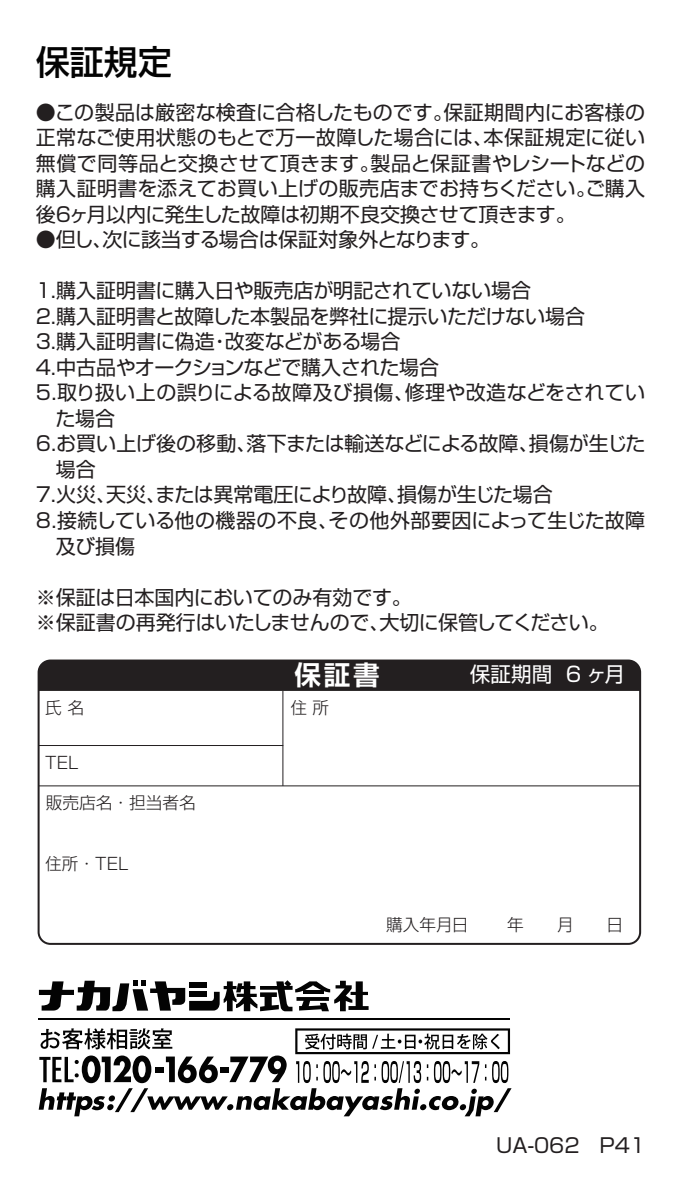
<style>
.page{position:relative;width:681px;height:1191px;background:#fff}
.page>*{position:absolute;margin:0;border:0;box-sizing:border-box;transform-origin:0 0}
.t1{font:500 34px "Shin Go Pro";color:#030303}
.t2{font:700 26.4px "Shin Go Pro De";color:#fff}
.t3{font:20.8px "Shin Go Pro";color:#fff}
.t4{font:20px/25.6px "Shin Go Pro";letter-spacing:-.01em;color:#231f20}
.t5{font:20px "Shin Go Pro";letter-spacing:-.035em;color:#231f20}
.t6{font:300 16.8px "Shin Go Pro";color:#231f20}
</style>
<div class="page">
<div style="left:38px;top:659px;width:603px;height:286px;border:2px solid #231f20;border-radius:12px"></div>
<div style="left:39px;top:660px;width:601px;height:31px;background:#231f20"></div>
<hr style="left:39px;top:785px;width:601px;height:1px;background:#231f20">
<hr style="left:282px;top:691px;width:1px;height:95px;background:#231f20">
<hr style="left:39px;top:745px;width:244px;height:1px;background:#231f20">
<svg style="left:39px;top:980px;width:329px;height:31px"></svg>
<hr style="left:303px;top:990px;width:20px;height:4px;background:#030303">
<hr style="left:39px;top:1018px;width:471px;height:1px;background:#030303">
<svg style="left:39px;top:1028px;width:472px;height:88px"></svg>
<h1 class="t1" style="left:36px;top:34px;width:138px">保証規定</h1>
<p class="t4" style="left:36px;top:97px;width:610px;text-align:justify">●この製品は厳密な検査に合格したものです。保証期間内にお客様の正常なご使用状態のもとで万一故障した場合には、本保証規定に従い無償で同等品と交換させて頂きます。製品と保証書やレシートなどの購入証明書を添えてお買い上げの販売店までお持ちください。ご購入後6ヶ月以内に発生した故障は初期不良交換させて頂きます。</p>
<p class="t5" style="left:36px;top:223px;width:456px">●但し、次に該当する場合は保証対象外となります。</p>
<p class="t4" style="left:36px;top:275px;width:611px">1.購入証明書に購入日や販売店が明記されていない場合<br>2.購入証明書と故障した本製品を弊社に提示いただけない場合<br>3.購入証明書に偽造・改変などがある場合<br>4.中古品やオークションなどで購入された場合<br>5.取り扱い上の誤りによる故障及び損傷、修理や改造などをされてい　た場合<br>6.お買い上げ後の移動、落下または輸送などによる故障、損傷が生じた　場合<br>7.火災、天災、または異常電圧により故障、損傷が生じた場合<br>8.接続している他の機器の不良、その他外部要因によって生じた故障　及び損傷</p>
<p class="t4" style="left:36px;top:582px;width:574px">※保証は日本国内においてのみ有効です。<br>※保証書の再発行はいたしませんので、大切に保管してください。</p>
<h2 class="t2" style="left:294px;top:653px;width:87px">保証書</h2>
<p class="t3" style="left:469px;top:657px;width:156px">保証期間 6 ヶ月</p>
<p class="t6" style="left:45px;top:694px;width:40px">氏 名</p>
<p class="t6" style="left:290px;top:694px;width:40px">住 所</p>
<p class="t6" style="left:45px;top:748px;width:35px">TEL</p>
<p class="t6" style="left:46px;top:789px;width:152px">販売店名・担当者名</p>
<p class="t6" style="left:45px;top:850px;width:85px">住所・TEL</p>
<p class="t6" style="left:386px;top:911px;width:84px">購入年月日</p>
<p class="t4" style="left:496px;top:1130px;width:150px">UA-062　P41</p>
</div>
